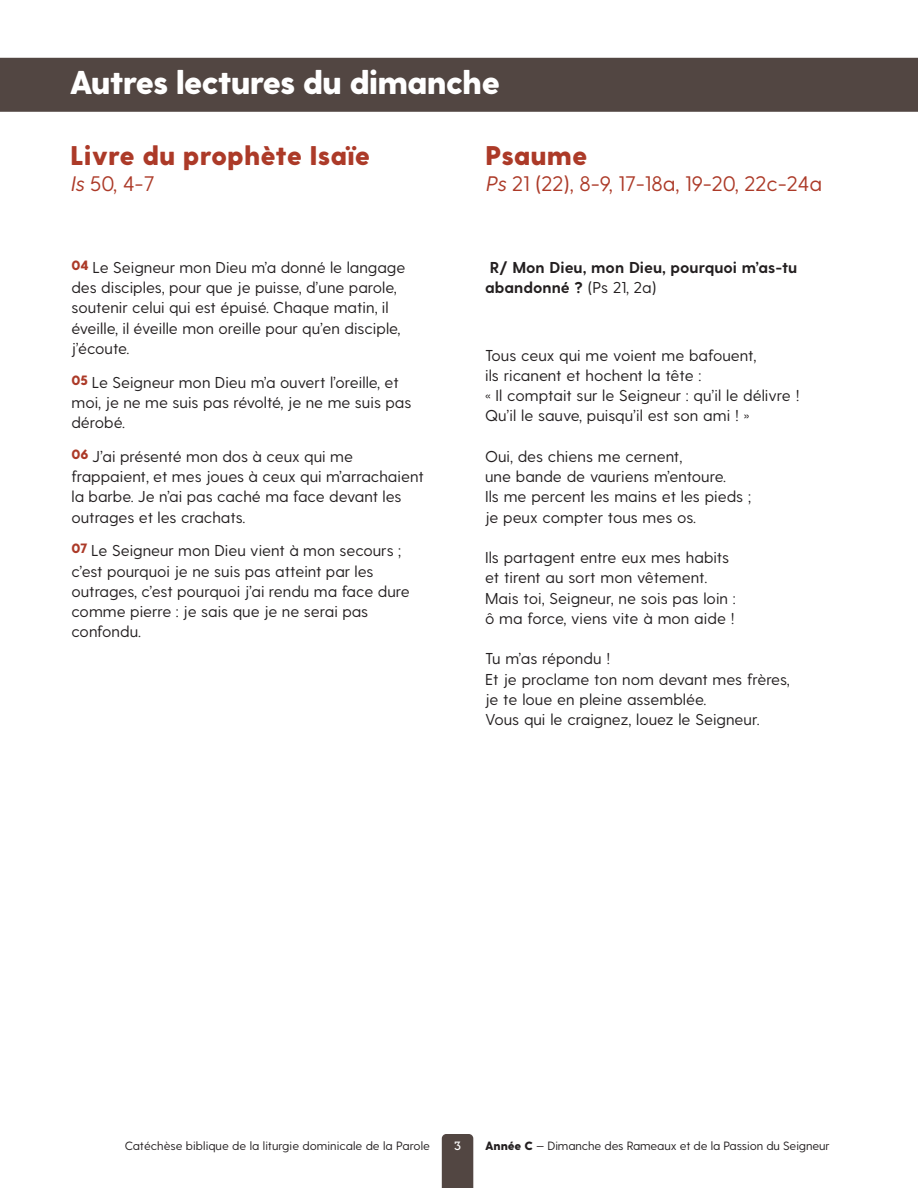
<style>
.page{position:relative;width:918px;height:1188px;background:#fff}
.page>*{position:absolute;margin:0;border:0;box-sizing:border-box;transform-origin:0 0}
.t1{font:800 33px "Greycliff CF";letter-spacing:-.03em;color:#fff}
.t2{font:800 27px "Greycliff CF";color:#ac3a28}
.t3{font:21px "Greycliff CF";color:#ac3a28}
.t4{font:15.75px/20.2px "Greycliff CF";color:#231f20}
.t5{font:700 15.75px/20.2px "Greycliff CF";color:#231f20}
.t6{font:12px "Greycliff CF";letter-spacing:-.01em;color:#231f20}
.t7{font:600 12px "Visby Slab CF";color:#fff}
.s1{font-style:italic}
.s2{font-weight:400}
.s3{font-weight:800}
</style>
<div class="page">
<div style="left:0;top:58px;width:918px;height:54px;background:#524642"></div>
<div style="left:442px;top:1134px;width:31px;height:54px;background:#524642"></div>
<h1 class="t1" style="left:69px;top:67px;width:432px">Autres lectures du dimanche</h1>
<h2 class="t2" style="left:70px;top:144px;width:301px">Livre du prophète Isaïe</h2>
<h3 class="t3" style="left:70px;top:174px;width:86px"><span class="s1">Is</span> 50, 4-7</h3>
<p class="t4" style="left:71px;top:258px;width:336px"><sup>04</sup> Le Seigneur mon Dieu m’a donné le langage des disciples, pour que je puisse, d’une parole, soutenir celui qui est épuisé. Chaque matin, il éveille, il éveille mon oreille pour qu’en disciple, j’écoute.</p>
<p class="t4" style="left:71px;top:373px;width:341px"><sup>05</sup> Le Seigneur mon Dieu m’a ouvert l’oreille, et moi, je ne me suis pas révolté, je ne me suis pas dérobé.</p>
<p class="t4" style="left:71px;top:447px;width:354px"><sup>06</sup> J’ai présenté mon dos à ceux qui me frappaient, et mes joues à ceux qui m’arrachaient la barbe. Je n’ai pas caché ma face devant les outrages et les crachats.</p>
<p class="t4" style="left:71px;top:541px;width:340px"><sup>07</sup> Le Seigneur mon Dieu vient à mon secours ; c’est pourquoi je ne suis pas atteint par les outrages, c’est pourquoi j’ai rendu ma face dure comme pierre : je sais que je ne serai pas confondu.</p>
<h2 class="t2" style="left:485px;top:144px;width:104px">Psaume</h2>
<h3 class="t3" style="left:485px;top:174px;width:338px"><span class="s1">Ps</span> 21 (22), 8-9, 17-18a, 19-20, 22c-24a</h3>
<p class="t5" style="left:485px;top:258px;width:314px;text-indent:5px">R/ Mon Dieu, mon Dieu, pourquoi m’as-tu abandonné ? <span class="s2">(Ps 21, 2a)</span></p>
<p class="t4" style="left:485px;top:346px;width:316px">Tous ceux qui me voient me bafouent,<br>ils ricanent et hochent la tête :<br>« Il comptait sur le Seigneur : qu’il le délivre !<br>Qu’il le sauve, puisqu’il est son ami ! »</p>
<p class="t4" style="left:485px;top:447px;width:267px">Oui, des chiens me cernent,<br>une bande de vauriens m’entoure.<br>Ils me percent les mains et les pieds ; je peux compter tous mes os.</p>
<p class="t4" style="left:485px;top:548px;width:252px">Ils partagent entre eux mes habits et tirent au sort mon vêtement.<br>Mais toi, Seigneur, ne sois pas loin : ô ma force, viens vite à mon aide !</p>
<p class="t4" style="left:485px;top:649px;width:306px">Tu m’as répondu !<br>Et je proclame ton nom devant mes frères, je te loue en pleine assemblée.<br>Vous qui le craignez, louez le Seigneur.</p>
<p class="t6" style="left:125px;top:1141px;width:307px">Catéchèse biblique de la liturgie dominicale de la Parole</p>
<p class="t7" style="left:454px;top:1140px;width:8px">3</p>
<p class="t6" style="left:485px;top:1141px;width:346px"><span class="s3">Année C</span> — Dimanche des Rameaux et de la Passion du Seigneur</p>
</div>
